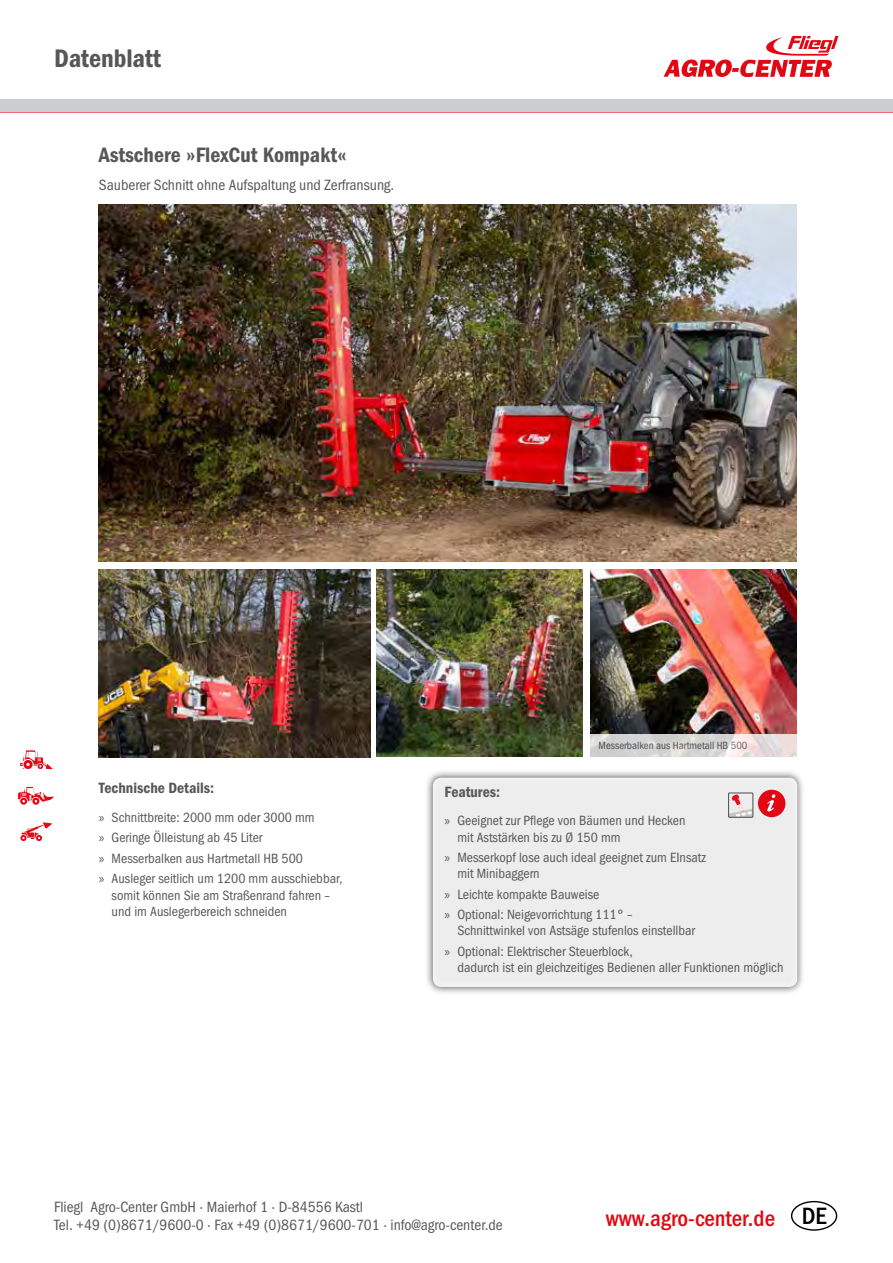
<style>
.page{position:relative;width:893px;height:1263px;background:#fff}
.page>*{position:absolute;margin:0;border:0;box-sizing:border-box;transform-origin:0 0}
.t1{font:25.5px "Franklin Gothic Demi Cond ITC";color:#575756}
.t2{font:23.85px "Franklin Gothic Medi Cond ITC";color:#000}
.t3{font:22.5px "Franklin Gothic Medi Cond ITC";color:#e30613}
.t4{font:21px "Franklin Gothic Demi Cond ITC";color:#575756}
.t5{font:15px/18px "Franklin Gothic Book Cond ITC";color:#575756}
.t6{font:15px "Franklin Gothic Demi Cond ITC";color:#575756}
.t7{font:13.5px/20.4px "Franklin Gothic Book Cond ITC";color:#575756}
.t8{font:10.5px "Franklin Gothic Book Cond ITC";color:#575756}
.s1{font-family:"Myriad Pro"}
</style>
<div class="page">
<div style="left:791px;top:1201px;width:46px;height:30px;border:1px solid #000;border-radius:50%"></div>
<hr style="left:0;top:111px;width:893px;height:2px;background:#e30613">
<div style="left:0;top:99px;width:893px;height:12px;background:#cccdcf"></div>
<svg style="left:664px;top:36px;width:174px;height:41px"></svg>
<img style="left:99px;top:569px;width:271px;height:188px">
<img style="left:99px;top:205px;width:697px;height:357px">
<div style="left:424px;top:769px;width:382px;height:226px;background:#000;opacity:.67"></div>
<div style="left:433px;top:778px;width:364px;height:209px;background:#ededed;border-radius:9px"></div>
<img style="left:590px;top:569px;width:206px;height:165px">
<img style="left:377px;top:569px;width:206px;height:188px">
<div style="left:758px;top:790px;width:27px;height:27px;background:#e30613;border-radius:50%"></div>
<svg style="left:767px;top:794px;width:8px;height:17px"></svg>
<svg style="left:20px;top:750px;width:33px;height:19px"></svg>
<svg style="left:20px;top:822px;width:32px;height:19px"></svg>
<svg style="left:18px;top:787px;width:36px;height:18px"></svg>
<svg style="left:590px;top:734px;width:206px;height:23px;background:#ddd8d8"></svg>
<svg style="left:730px;top:795px;width:21px;height:20px"></svg>
<div style="left:728px;top:793px;width:25px;height:24px;border:1px solid #4a4a49"></div>
<h1 class="t1" style="left:54px;top:44px;width:109px">Datenblatt</h1>
<h3 class="t4" style="left:99px;top:142px;width:249px">Astschere »FlexCut Kompakt«</h3>
<p class="t5" style="left:99px;top:176px;width:297px">Sauberer Schnitt ohne Aufspaltung und Zerfransung.</p>
<p class="t6" style="left:99px;top:779px;width:117px">Technische Details:</p>
<p class="t7" style="left:99px;top:807px;width:245px"><span class="s1">»</span> Schnittbreite: 2000 mm oder 3000 mm<br><span class="s1">»</span> Geringe Ölleistung ab 45 Liter<br><span class="s1">»</span> Messerbalken aus Hartmetall HB 500<br><span class="s1">»</span> Ausleger seitlich um 1200 mm ausschiebbar,</p>
<p class="t7" style="left:112px;top:887px;width:220px;line-height:16.2px">somit können Sie am Straßenrand fahren – und im Auslegerbereich schneiden</p>
<p class="t8" style="left:599px;top:739px;width:150px">Messerbalken aus Hartmetall HB 500</p>
<p class="t6" style="left:445px;top:782px;width:57px">Features:</p>
<p class="t7" style="left:457px;top:813px;width:230px;line-height:16.2px;text-indent:-13px"><span class="s1">»</span> Geeignet zur Pflege von Bäumen und Hecken mit Aststärken bis zu Ø 150 mm</p>
<p class="t7" style="left:457px;top:849px;width:250px;line-height:16.2px;text-indent:-13px"><span class="s1">»</span> Messerkopf lose auch ideal geeignet zum EInsatz mit Minibaggern</p>
<p class="t7" style="left:445px;top:884px;width:189px"><span class="s1">»</span> Leichte kompakte Bauweise<br><span class="s1">»</span> Optional: Neigevorrichtung 111° –</p>
<p class="t7" style="left:445px;top:921px;width:252px;text-indent:13px">Schnittwinkel von Astsäge stufenlos einstellbar <span class="s1">»</span> Optional: Elektrischer Steuerblock,</p>
<p class="t7" style="left:457px;top:957px;width:328px">dadurch ist ein gleichzeitiges Bedienen aller Funktionen möglich</p>
<p class="t5" style="left:54px;top:1198px;width:450px">Fliegl Agro-Center GmbH · Maierhof 1 · D-84556 Kastl<br>Tel. +49 (0)8671/9600-0 · Fax +49 (0)8671/9600-701 · info@agro-center.de</p>
<h2 class="t2" style="left:802px;top:1202px;width:26px">DE</h2>
<h3 class="t3" style="left:606px;top:1205px;width:171px">www.agro-center.de</h3>
</div>
